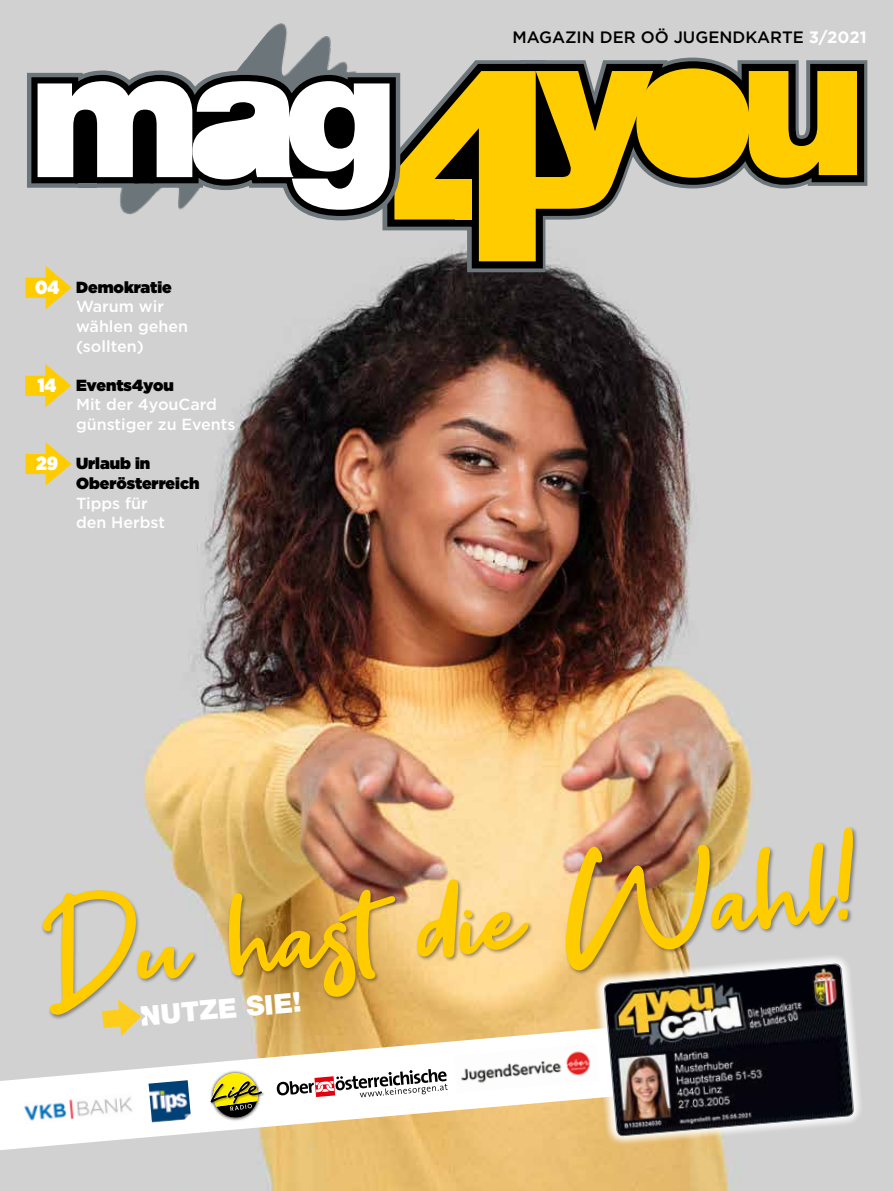
<style>
.page{position:relative;width:893px;height:1191px;background:#fff}
.page>*{position:absolute;margin:0;border:0;box-sizing:border-box;transform-origin:0 0}
.t1{font:900 180.45px "Helvetica Neue LT Pro";color:#fff}
.t2{font:159.3px "Get Show";color:#fc0}
.t3{font:900 27.3px "Helvetica Neue LT Pro";color:#fff}
.t4{font:900 19.05px "Gotham";color:#fff;scale:.9 1}
.t5{font:500 16.5px "Gotham";color:#000}
.t6{font:500 16.05px/19.6px "Gotham";color:#fff}
.t7{font:900 16.05px/19.6px "Gotham";color:#000}
.s1{font-weight:700;color:#fff}
</style>
<div class="page">
<img style="left:0;top:0;width:893px;height:1191px">
<svg style="left:372px;top:50px;width:210px;height:233px;background:#646161"></svg>
<div style="left:629px;top:61px;width:128px;height:124px;border:14px solid #000;border-radius:50%"></div>
<svg style="left:380px;top:57px;width:196px;height:218px;background:#6d6d6c"></svg>
<div style="left:636px;top:68px;width:114px;height:110px;background:#fc0;border-radius:50%"></div>
<svg style="left:727px;top:50px;width:151px;height:149px;background:#b69f41"></svg>
<svg style="left:393px;top:44px;width:287px;height:217px;background:#c3aa44"></svg>
<img style="left:106px;top:231px;width:94px;height:4px">
<img style="left:231px;top:0;width:144px;height:60px">
<svg style="left:16px;top:60px;width:395px;height:171px;background:#c5c2b6"></svg>
<svg style="left:25px;top:69px;width:377px;height:153px;background:#393a39"></svg>
<svg style="left:295px;top:160px;width:17px;height:15px"></svg>
<svg style="left:195px;top:106px;width:66px;height:57px"></svg>
<svg style="left:75px;top:115px;width:19px;height:68px"></svg>
<svg style="left:134px;top:115px;width:19px;height:68px"></svg>
<div style="left:78px;top:183px;width:18px;height:5px;background:#6c757a"></div>
<svg style="left:327px;top:111px;width:25px;height:34px"></svg>
<svg style="left:329px;top:170px;width:22px;height:31px"></svg>
<svg style="left:0;top:1024px;width:655px;height:126px"></svg>
<svg style="left:276px;top:1069px;width:172px;height:28px"></svg>
<img style="left:23px;top:1092px;width:111px;height:32px">
<img style="left:149px;top:1080px;width:42px;height:42px">
<img style="left:209px;top:1068px;width:53px;height:54px">
<img style="left:209px;top:1080px;width:56px;height:26px">
<svg style="left:210px;top:1073px;width:52px;height:44px"></svg>
<img style="left:454px;top:1043px;width:137px;height:49px">
<svg style="left:591px;top:950px;width:276px;height:199px"></svg>
<svg style="left:604px;top:1020px;width:250px;height:128px;background:#534e4d"></svg>
<div style="left:40px;top:826px;width:819px;height:194px;background:#000;opacity:.4"></div>
<svg style="left:26px;top:266px;width:46px;height:43px;background:#e7ce6b"></svg>
<svg style="left:26px;top:442px;width:46px;height:43px;background:#e7ce6b"></svg>
<svg style="left:25px;top:364px;width:46px;height:43px;background:#e7ce6a"></svg>
<img style="left:141px;top:999px;width:5px;height:37px">
<svg style="left:102px;top:999px;width:39px;height:37px"></svg>
<h1 class="t1" style="left:28px;top:5px;width:371px">mag</h1>
<p class="t4" style="left:35px;top:274px;width:28px">04</p>
<p class="t4" style="left:37px;top:372px;width:22px">14</p>
<p class="t4" style="left:36px;top:450px;width:26px">29</p>
<p class="t7" style="left:76px;top:277px;width:97px">Demokratie</p>
<p class="t6" style="left:76px;top:296px;width:114px">Warum wir wählen gehen (sollten)</p>
<p class="t7" style="left:76px;top:375px;width:99px">Events4you</p>
<p class="t6" style="left:76px;top:395px;width:161px">Mit der 4youCard günstiger zu Events</p>
<p class="t7" style="left:76px;top:453px;width:125px">Urlaub in<br>Oberösterreich</p>
<p class="t6" style="left:76px;top:493px;width:91px">Tipps für den Herbst</p>
<p class="t5" style="left:512px;top:27px;width:356px">MAGAZIN DER OÖ JUGENDKARTE <span class="s1">3/2021</span></p>
<h2 class="t2" style="left:37px;top:867px;width:824px;rotate:-5deg">Du hast die Wahl!</h2>
<h3 class="t3" style="left:139px;top:999px;width:163px;rotate:-5deg">NUTZE SIE!</h3>
</div>
